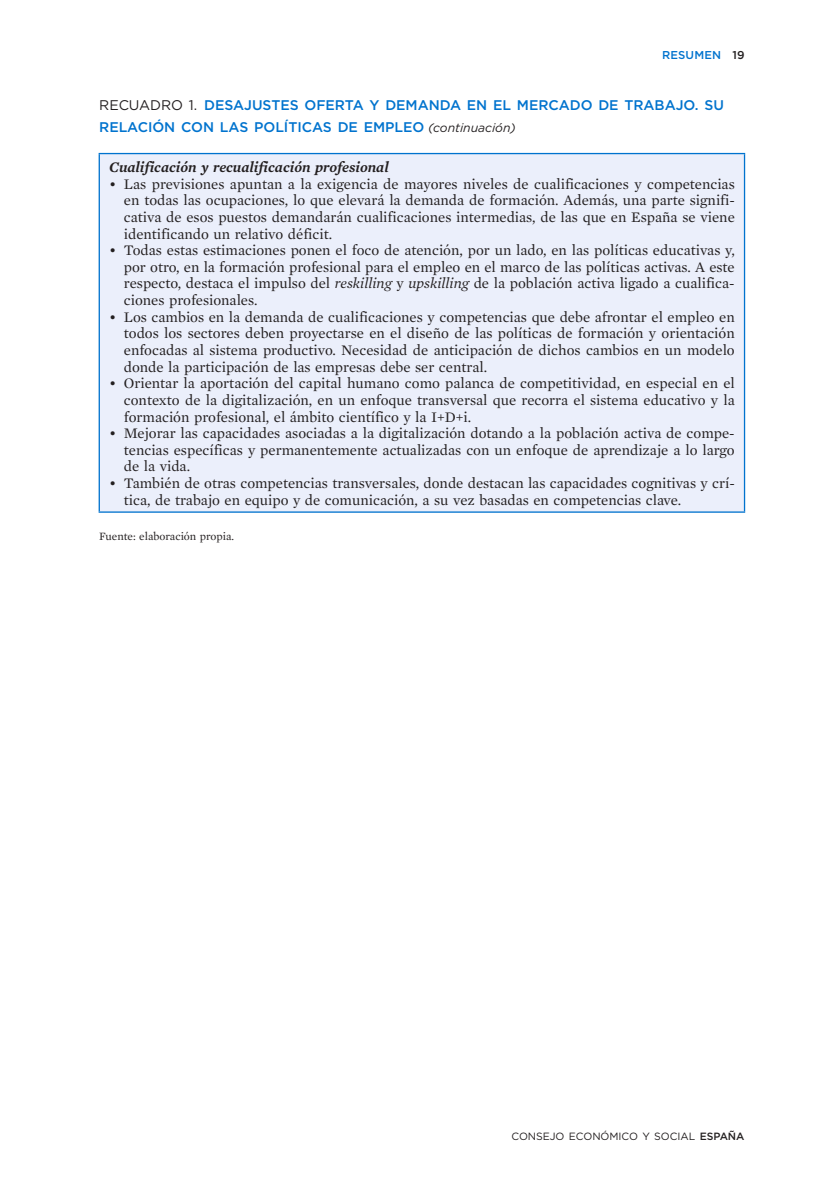
<style>
.page{position:relative;width:819px;height:1191px;background:#fff}
.page>*{position:absolute;margin:0;border:0;box-sizing:border-box;transform-origin:0 0}
.t1{font:14.88px/16.6px "Mercury Text G1";color:#231f20;text-align:justify}
.t2{font:italic 600 14.88px "Mercury Text G1";color:#231f20}
.t3{font:500 14px/21.3px "Gotham";letter-spacing:-.005em;color:#0073ce}
.t4{font:11.38px "Mercury Text G1";color:#231f20}
.t5{font:500 11.38px "Gotham";letter-spacing:.01em;color:#0073ce}
.t6{font:10.5px "Gotham";letter-spacing:-.005em;color:#231f20}
.s1{color:#231f20}
.s2{font-weight:400;color:#231f20}
.s3{font-weight:400;font-style:italic;font-size:12.25px;color:#231f20}
.s4{font-style:italic}
.s5{font-weight:500}
</style>
<div class="page">
<div style="left:99px;top:154px;width:645px;height:358px;background:#ebeffb"></div>
<hr style="left:99px;top:153px;width:646px;height:1px;background:#0073ce">
<hr style="left:99px;top:154px;width:1px;height:357px;background:#0073ce">
<hr style="left:743px;top:154px;width:2px;height:357px;background:#0073ce">
<hr style="left:99px;top:511px;width:646px;height:2px;background:#0073ce">
<p class="t5" style="left:662px;top:47px;width:84px">RESUMEN <span class="s1">19</span></p>
<p class="t3" style="left:99px;top:95px;width:626px"><span class="s2">RECUADRO 1.</span> DESAJUSTES OFERTA Y DEMANDA EN EL MERCADO DE TRABAJO. SU<br>RELACIÓN CON LAS POLÍTICAS DE EMPLEO <span class="s3">(continuación)</span></p>
<p class="t2" style="left:109px;top:158px;width:281px">Cualificación y recualificación profesional</p>
<p class="t1" style="left:124px;top:175px;width:612px;text-indent:-15px">• Las previsiones apuntan a la exigencia de mayores niveles de cualificaciones y competencias en todas las ocupaciones, lo que elevará la demanda de formación. Además, una parte signifi&shy;cativa de esos puestos demandarán cualificaciones intermedias, de las que en España se viene identificando un relativo déficit.</p>
<p class="t1" style="left:124px;top:242px;width:612px;text-indent:-15px">• Todas estas estimaciones ponen el foco de atención, por un lado, en las políticas educativas y, por otro, en la formación profesional para el empleo en el marco de las políticas activas. A este respecto, destaca el impulso del <span class="s4">reskilling</span> y <span class="s4">upskilling</span> de la población activa ligado a cualifica&shy;ciones profesionales.</p>
<p class="t1" style="left:124px;top:308px;width:612px;text-indent:-15px">• Los cambios en la demanda de cualificaciones y competencias que debe afrontar el empleo en todos los sectores deben proyectarse en el diseño de las políticas de formación y orientación enfocadas al sistema productivo. Necesidad de anticipación de dichos cambios en un modelo donde la participación de las empresas debe ser central.</p>
<p class="t1" style="left:124px;top:375px;width:612px;text-indent:-15px">• Orientar la aportación del capital humano como palanca de competitividad, en especial en el contexto de la digitalización, en un enfoque transversal que recorra el sistema educativo y la formación profesional, el ámbito científico y la I+D+i.</p>
<p class="t1" style="left:124px;top:425px;width:612px;text-indent:-15px">• Mejorar las capacidades asociadas a la digitalización dotando a la población activa de compe&shy;tencias específicas y permanentemente actualizadas con un enfoque de aprendizaje a lo largo de la vida.</p>
<p class="t1" style="left:124px;top:475px;width:612px;text-indent:-15px">• También de otras competencias transversales, donde destacan las capacidades cognitivas y crí&shy;tica, de trabajo en equipo y de comunicación, a su vez basadas en competencias clave.</p>
<p class="t4" style="left:99px;top:529px;width:136px">Fuente: elaboración propia.</p>
<p class="t6" style="left:511px;top:1129px;width:234px">CONSEJO ECONÓMICO Y SOCIAL <span class="s5">ESPAÑA</span></p>
</div>
